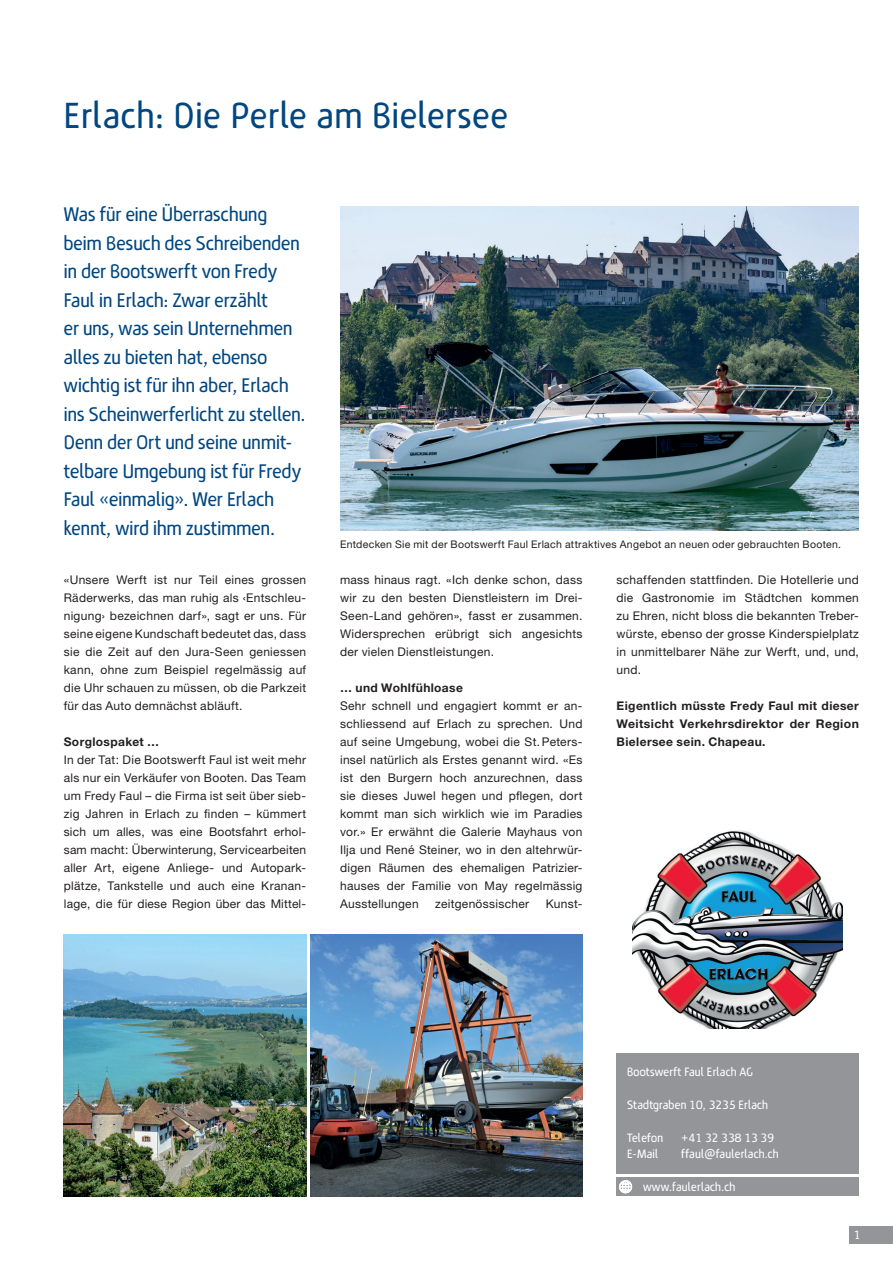
<style>
.page{position:relative;width:893px;height:1263px;background:#fff}
.page>*{position:absolute;margin:0;border:0;box-sizing:border-box;transform-origin:0 0}
.t1{font:36px "Rene Menue";letter-spacing:.025em;color:#004680}
.t2{font:19.5px/28.5px "Rene Menue";letter-spacing:.005em;color:#004680}
.t3{font:12px/18px "Helvetica Neue";letter-spacing:.025em;color:#231f20;text-align:justify}
.t4{font:700 12px/18px "Helvetica Neue";letter-spacing:.03em;color:#231f20;text-align:justify}
.t5{font:12px "Rene Menue";letter-spacing:.02em;color:#fff}
.t6{font:10.5px "Helvetica Neue";letter-spacing:.03em;color:#231f20}
</style>
<div class="page">
<div style="left:849px;top:1226px;width:44px;height:18px;background:#939598"></div>
<img style="left:633px;top:830px;width:210px;height:198px">
<img style="left:340px;top:206px;width:519px;height:324px">
<img style="left:310px;top:935px;width:272px;height:261px">
<img style="left:64px;top:935px;width:242px;height:261px">
<div style="left:617px;top:1053px;width:242px;height:120px;background:#939598"></div>
<div style="left:617px;top:1178px;width:242px;height:18px;background:#939598"></div>
<svg style="left:619px;top:1180px;width:13px;height:13px"></svg>
<h1 class="t1" style="left:64px;top:91px;width:446px">Erlach: Die Perle am Bielersee</h1>
<p class="t2" style="left:64px;top:201px;width:243px">Was für eine Überraschung beim Besuch des Schreibenden in der Bootswerft von Fredy<br>Faul in Erlach: Zwar erzählt<br>er uns, was sein Unternehmen alles zu bieten hat, ebenso wichtig ist für ihn aber, Erlach ins Scheinwerferlicht zu stellen.<br>Denn der Ort und seine unmit&shy;telbare Umgebung ist für Fredy<br>Faul «einmalig». Wer Erlach kennt, wird ihm zustimmen.</p>
<p class="t3" style="left:64px;top:571px;width:244px">«Unsere Werft ist nur Teil eines grossen Räderwerks, das man ruhig als ‹Entschleu&shy;nigung› bezeichnen darf», sagt er uns. Für seine eigene Kundschaft bedeutet das, dass sie die Zeit auf den Jura-Seen geniessen kann, ohne zum Beispiel regelmässig auf die Uhr schauen zu müssen, ob die Parkzeit für das Auto demnächst abläuft.</p>
<p class="t4" style="left:64px;top:733px;width:97px">Sorglospaket …</p>
<p class="t3" style="left:64px;top:751px;width:244px">In der Tat: Die Bootswerft Faul ist weit mehr als nur ein Verkäufer von Booten. Das Team um Fredy Faul – die Firma ist seit über sieb&shy;zig Jahren in Erlach zu finden – kümmert sich um alles, was eine Bootsfahrt erhol&shy;sam macht: Überwinterung, Servicearbeiten aller Art, eigene Anliege- und Autopark&shy;plätze, Tankstelle und auch eine Kranan&shy;lage, die für diese Region über das Mittel-</p>
<p class="t6" style="left:340px;top:538px;width:502px">Entdecken Sie mit der Bootswerft Faul Erlach attraktives Angebot an neuen oder gebrauchten Booten.</p>
<p class="t3" style="left:340px;top:571px;width:244px">mass hinaus ragt. «Ich denke schon, dass wir zu den besten Dienstleistern im Drei-Seen-Land gehören», fasst er zusammen.<br>Widersprechen erübrigt sich angesichts der vielen Dienstleistungen.</p>
<p class="t4" style="left:340px;top:679px;width:124px">… und Wohlfühloase</p>
<p class="t3" style="left:340px;top:697px;width:244px">Sehr schnell und engagiert kommt er an&shy;schliessend auf Erlach zu sprechen. Und auf seine Umgebung, wobei die St.Peters&shy;insel natürlich als Erstes genannt wird. «Es ist den Burgern hoch anzurechnen, dass sie dieses Juwel hegen und pflegen, dort kommt man sich wirklich wie im Paradies vor.» Er erwähnt die Galerie Mayhaus von Ilja und René Steiner, wo in den altehrwür&shy;digen Räumen des ehemaligen Patrizier&shy;hauses der Familie von May regelmässig Ausstellungen</p>
<p class="t3" style="left:435px;top:895px;width:95px">zeitgenössischer</p>
<p class="t3" style="left:546px;top:895px;width:38px">Kunst-</p>
<p class="t3" style="left:617px;top:571px;width:244px">schaffenden stattfinden. Die Hotellerie und die Gastronomie im Städtchen kommen zu Ehren, nicht bloss die bekannten Treber&shy;würste, ebenso der grosse Kinderspielplatz in unmittelbarer Nähe zur Werft, und, und, und.</p>
<p class="t4" style="left:617px;top:697px;width:244px">Eigentlich müsste Fredy Faul mit dieser Weitsicht Verkehrsdirektor der Region Bielersee sein. Chapeau.</p>
<p class="t5" style="left:627px;top:1063px;width:128px">Bootswerft Faul Erlach AG</p>
<p class="t5" style="left:627px;top:1096px;width:143px">Stadtgraben 10, 3235 Erlach</p>
<p class="t5" style="left:627px;top:1129px;width:37px">Telefon</p>
<p class="t5" style="left:681px;top:1129px;width:94px">+41 32 338 13 39</p>
<p class="t5" style="left:627px;top:1146px;width:33px">E-Mail</p>
<p class="t5" style="left:681px;top:1146px;width:99px">ffaul@faulerlach.ch</p>
<p class="t5" style="left:643px;top:1178px;width:94px">www.faulerlach.ch</p>
<p class="t5" style="left:854px;top:1227px;width:8px">1</p>
</div>
